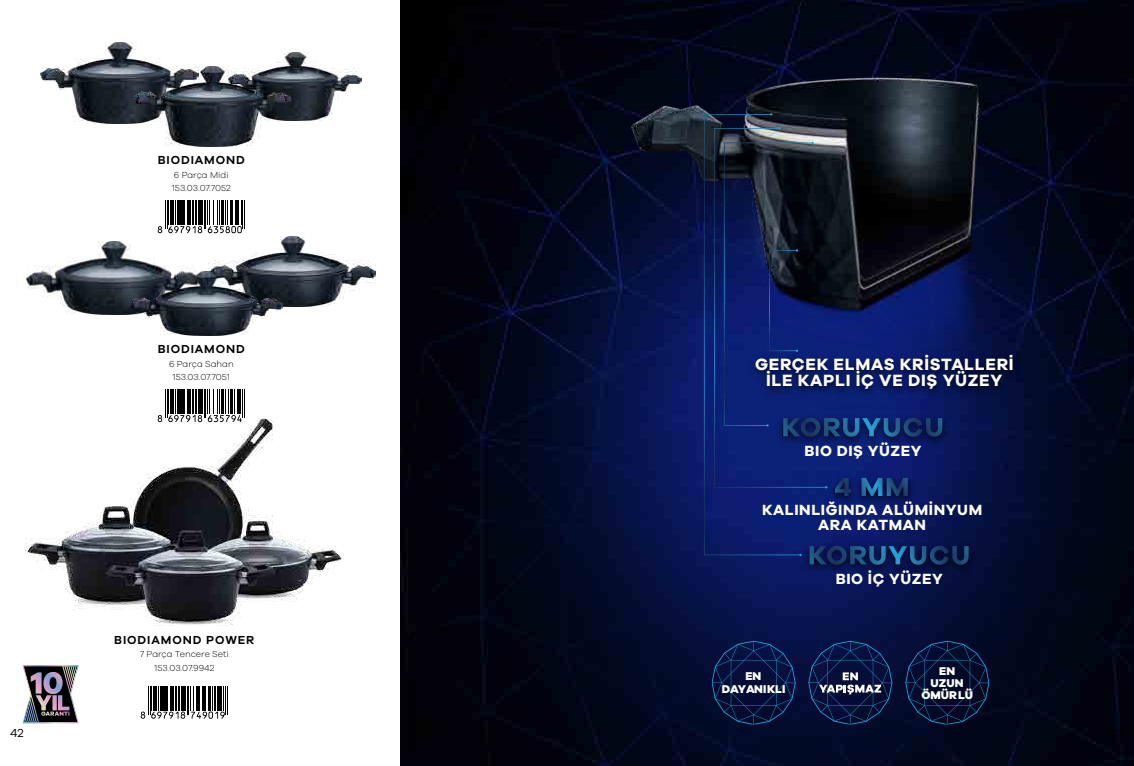
<style>
.page{position:relative;width:1134px;height:766px;background:#fff}
.page>*{position:absolute;margin:0;border:0;box-sizing:border-box;transform-origin:0 0}
.t1{font:700 16.9px/16.7px "Galano Grotesque";letter-spacing:.04em;color:#fff;text-align:center}
.t2{font:700 15.2px/15.1px "Galano Grotesque";letter-spacing:.04em;color:#fff;text-align:center}
.t3{font:600 12px "Galano Grotesque";letter-spacing:.075em;color:#000}
.t4{font:12px "Galano Grotesque";color:#000}
.t5{font:800 11.6px/12.3px "Galano Grotesque";color:#fff;text-align:center}
.t6{font:300 9px/13.5px "Galano Grotesque";color:#000;text-align:center}
</style>
<div class="page">
<img style="left:25px;top:418px;width:319px;height:208px">
<svg style="left:141px;top:686px;width:87px;height:32px"></svg>
<svg style="left:158px;top:389px;width:87px;height:33px"></svg>
<svg style="left:158px;top:201px;width:87px;height:32px"></svg>
<img style="left:276px;top:53px;width:86px;height:68px">
<img style="left:41px;top:43px;width:120px;height:81px">
<img style="left:133px;top:66px;width:158px;height:81px">
<img style="left:209px;top:236px;width:167px;height:70px">
<img style="left:27px;top:241px;width:168px;height:73px">
<img style="left:129px;top:271px;width:153px;height:65px">
<img style="left:23px;top:665px;width:56px;height:58px">
<img style="left:400px;top:0;width:734px;height:765px">
<img style="left:632px;top:66px;width:354px;height:349px">
<img style="left:826px;top:406px;width:128px;height:48px">
<img style="left:798px;top:534px;width:183px;height:48px">
<svg style="left:809px;top:545px;width:160px;height:19px;background:#123363"></svg>
<img style="left:825px;top:466px;width:95px;height:48px">
<svg style="left:835px;top:477px;width:16px;height:19px"></svg>
<svg style="left:861px;top:477px;width:47px;height:19px"></svg>
<svg style="left:826px;top:142px;width:116px;height:294px;background:#101a37"></svg>
<svg style="left:801px;top:128px;width:25px;height:359px;background:#121e41"></svg>
<svg style="left:704px;top:114px;width:97px;height:441px;background:#13225e"></svg>
<img style="left:744px;top:335px;width:281px;height:68px">
<svg style="left:712px;top:640px;width:84px;height:84px;background:#071843"></svg>
<svg style="left:905px;top:640px;width:84px;height:84px;background:#051535"></svg>
<svg style="left:808px;top:640px;width:84px;height:84px;background:#15254e"></svg>
<h3 class="t3" style="left:158px;top:153px;width:89px">BIODIAMOND</h3>
<p class="t6" style="left:172px;top:168px;width:61px;text-align:left">6 Parça Midi<br>153.03.07.7052</p>
<h3 class="t3" style="left:158px;top:342px;width:89px">BIODIAMOND</h3>
<p class="t6" style="left:169px;top:356px;width:66px">6 Parça Sahan<br>153.03.07.7051</p>
<h3 class="t4" style="left:10px;top:725px;width:15px">42</h3>
<h3 class="t3" style="left:114px;top:632px;width:142px">BIODIAMOND POWER</h3>
<p class="t6" style="left:140px;top:647px;width:90px">7 Parça Tencere Seti<br>153.03.07.9942</p>
<h1 class="t1" style="left:755px;top:355px;width:260px">GERÇEK ELMAS KRİSTALLERİ<br>İLE KAPLI İÇ VE DIŞ YÜZEY</h1>
<h2 class="t2" style="left:804px;top:442px;width:119px">BIO DIŞ YÜZEY</h2>
<h2 class="t2" style="left:762px;top:501px;width:222px">KALINLIĞINDA ALÜMİNYUM<br>ARA KATMAN</h2>
<h2 class="t2" style="left:836px;top:570px;width:109px">BIO İÇ YÜZEY</h2>
<p class="t5" style="left:722px;top:669px;width:65px">EN<br>DAYANIKLI</p>
<p class="t5" style="left:921px;top:664px;width:53px">EN<br>UZUN<br>ÖMÜRLÜ</p>
</div>
